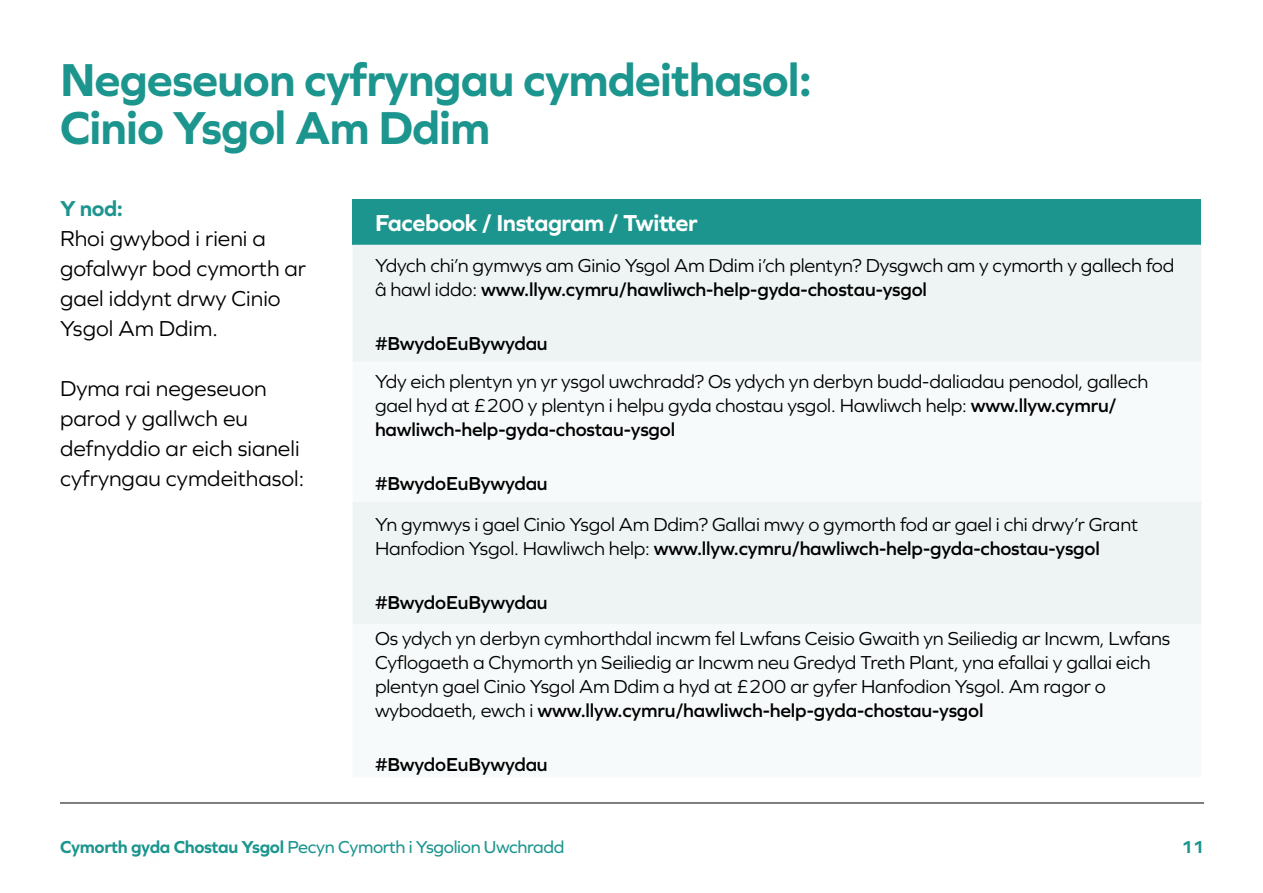
<style>
.page{position:relative;width:1263px;height:893px;background:#fff}
.page>*{position:absolute;margin:0;border:0;box-sizing:border-box;transform-origin:0 0}
.t1{font:700 48px/48px "Graphie";letter-spacing:-.02em;color:#1c958e}
.t2{font:700 24px "Graphie";letter-spacing:-.02em;color:#fff}
.t3{font:22.5px/30px "Graphie";color:#000}
.t4{font:700 22.5px "Graphie";color:#1c958e}
.t5{font:19.5px/24px "Graphie";letter-spacing:-.01em;color:#000}
.t6{font:600 19.5px "Graphie";letter-spacing:-.01em;color:#000}
.t7{font:18px "Graphie";letter-spacing:-.02em;color:#1c958e}
.t8{font:700 18px "Graphie";color:#1c958e}
.s1{font-weight:600}
.s2{font-weight:700}
</style>
<div class="page">
<hr style="left:60px;top:803px;width:1144px;height:1px;background:#000">
<div style="left:352px;top:199px;width:849px;height:46px;background:#1c958e"></div>
<div style="left:353px;top:245px;width:848px;height:117px;background:#eef4f4"></div>
<div style="left:353px;top:502px;width:848px;height:122px;background:#eef4f4"></div>
<h1 class="t1" style="left:60px;top:55px;width:753px">Negeseuon cyfryngau cymdeithasol:<br>Cinio Ysgol Am Ddim</h1>
<p class="t4" style="left:60px;top:195px;width:64px">Y nod:</p>
<p class="t3" style="left:60px;top:223px;width:248px">Rhoi gwybod i rieni a gofalwyr bod cymorth ar gael iddynt drwy Cinio<br>Ysgol Am Ddim.</p>
<p class="t3" style="left:60px;top:373px;width:246px">Dyma rai negeseuon parod y gallwch eu defnyddio ar eich sianeli cyfryngau cymdeithasol:</p>
<p class="t2" style="left:375px;top:209px;width:324px">Facebook / Instagram / Twitter</p>
<p class="t5" style="left:375px;top:253px;width:801px">Ydych chi’n gymwys am Ginio Ysgol Am Ddim i’ch plentyn? Dysgwch am y cymorth y gallech fod â hawl iddo: <span class="s1">www.llyw.cymru/hawliwch-help-gyda-chostau-ysgol</span></p>
<p class="t6" style="left:375px;top:332px;width:174px">#BwydoEuBywydau</p>
<p class="t5" style="left:375px;top:369px;width:775px">Ydy eich plentyn yn yr ysgol uwchradd? Os ydych yn derbyn budd-daliadau penodol, gallech gael hyd at £200 y plentyn i helpu gyda chostau ysgol. Hawliwch help: <span class="s1">www.llyw.cymru/ hawliwch-help-gyda-chostau-ysgol</span></p>
<p class="t6" style="left:375px;top:472px;width:174px">#BwydoEuBywydau</p>
<p class="t5" style="left:375px;top:512px;width:765px">Yn gymwys i gael Cinio Ysgol Am Ddim? Gallai mwy o gymorth fod ar gael i chi drwy’r Grant<br>Hanfodion Ysgol. Hawliwch help: <span class="s1">www.llyw.cymru/hawliwch-help-gyda-chostau-ysgol</span></p>
<p class="t6" style="left:375px;top:591px;width:174px">#BwydoEuBywydau</p>
<p class="t5" style="left:375px;top:626px;width:796px">Os ydych yn derbyn cymhorthdal incwm fel Lwfans Ceisio Gwaith yn Seiliedig ar Incwm, Lwfans Cyflogaeth a Chymorth yn Seiliedig ar Incwm neu Gredyd Treth Plant, yna efallai y gallai eich plentyn gael Cinio Ysgol Am Ddim a hyd at £200 ar gyfer Hanfodion Ysgol. Am ragor o wybodaeth, ewch i <span class="s1">www.llyw.cymru/hawliwch-help-gyda-chostau-ysgol</span></p>
<p class="t6" style="left:375px;top:753px;width:174px">#BwydoEuBywydau</p>
<p class="t7" style="left:60px;top:836px;width:506px"><span class="s2">Cymorth gyda Chostau Ysgol</span> Pecyn Cymorth i Ysgolion Uwchradd</p>
<p class="t8" style="left:1181px;top:836px;width:25px">11</p>
</div>
